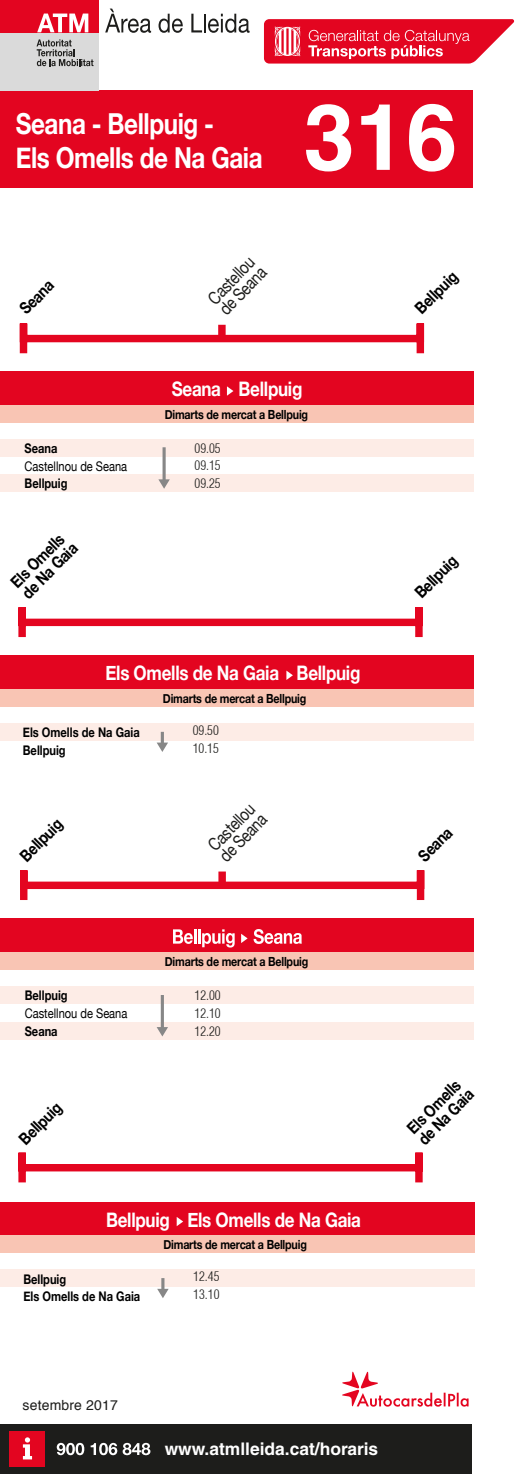
<style>
.page{position:relative;width:521px;height:1474px;background:#fff}
.page>*{position:absolute;margin:0;border:0;box-sizing:border-box;transform-origin:0 0}
.t1{font:700 92.23px "Helvetica";color:#fff}
.t2{font:700 28.88px/34.6px "Helvetica Neue";letter-spacing:-.015em;color:#fff;scale:.84 1}
.t3{font:700 19.95px "Helvetica Neue";letter-spacing:-.015em;color:#fff;scale:.85 1}
.t4{font:17.5px/15.8px "Helvetica Neue";color:#1d1d1b;scale:.83 1}
.t5{font:700 17.32px "Helvetica LT Std";color:#fff}
.t6{font:700 16.45px/15.8px "Helvetica Neue";color:#000;scale:.85 1}
.t7{font:14px "Helvetica";letter-spacing:.01em;color:#1d1d1b}
.t8{font:700 13.3px/17.7px "Helvetica Neue";color:#000;scale:.84 1}
.t9{font:13.3px "Helvetica Neue";color:#000;scale:.84 1}
.t10{font:300 condensed 13.12px/17.8px "Helvetica";color:#1d1d1b;text-align:justify}
.t11{font:700 12.6px "Helvetica Neue";letter-spacing:-.015em;color:#000;scale:.85 1}
</style>
<div class="page">
<div style="left:0;top:474px;width:474px;height:18px;background:#fdece6"></div>
<div style="left:0;top:439px;width:474px;height:17px;background:#fdece6"></div>
<div style="left:0;top:90px;width:472px;height:98px;background:#e30520"></div>
<div style="left:0;top:371px;width:474px;height:34px;background:#e30520"></div>
<div style="left:0;top:405px;width:474px;height:17px;background:#f9c5b4"></div>
<svg style="left:227px;top:386px;width:6px;height:10px"></svg>
<div style="left:0;top:723px;width:474px;height:17px;background:#fdece6"></div>
<div style="left:0;top:655px;width:474px;height:34px;background:#e30520"></div>
<div style="left:0;top:689px;width:474px;height:17px;background:#f9c5b4"></div>
<svg style="left:286px;top:670px;width:7px;height:10px"></svg>
<div style="left:0;top:1021px;width:474px;height:18px;background:#fdece6"></div>
<div style="left:0;top:986px;width:474px;height:17px;background:#fdece6"></div>
<div style="left:0;top:918px;width:474px;height:34px;background:#e30520"></div>
<div style="left:0;top:952px;width:474px;height:17px;background:#f9c5b4"></div>
<svg style="left:241px;top:933px;width:7px;height:10px"></svg>
<svg style="left:173px;top:929px;width:62px;height:18px"></svg>
<svg style="left:254px;top:929px;width:48px;height:15px"></svg>
<svg style="left:157px;top:731px;width:11px;height:21px"></svg>
<div style="left:0;top:1269px;width:474px;height:17px;background:#fdece6"></div>
<div style="left:0;top:1201px;width:474px;height:34px;background:#e30520"></div>
<div style="left:0;top:1235px;width:474px;height:17px;background:#f9c5b4"></div>
<svg style="left:177px;top:1217px;width:6px;height:9px"></svg>
<svg style="left:157px;top:1278px;width:12px;height:20px"></svg>
<svg style="left:342px;top:1371px;width:126px;height:36px"></svg>
<svg style="left:157px;top:995px;width:11px;height:41px"></svg>
<svg style="left:158px;top:447px;width:12px;height:42px"></svg>
<svg style="left:18px;top:607px;width:405px;height:31px"></svg>
<svg style="left:20px;top:870px;width:405px;height:30px"></svg>
<div style="left:218px;top:871px;width:8px;height:14px;background:#e30520"></div>
<svg style="left:19px;top:323px;width:406px;height:31px"></svg>
<div style="left:218px;top:325px;width:8px;height:13px;background:#e30520"></div>
<svg style="left:18px;top:1152px;width:405px;height:31px"></svg>
<div style="left:0;top:2px;width:98px;height:88px;background:#dadada"></div>
<div style="left:0;top:0;width:99px;height:32px;background:#e30520"></div>
<svg style="left:37px;top:14px;width:51px;height:18px"></svg>
<svg style="left:37px;top:39px;width:56px;height:27px"></svg>
<svg style="left:105px;top:9px;width:46px;height:24px"></svg>
<svg style="left:159px;top:14px;width:24px;height:19px"></svg>
<svg style="left:191px;top:14px;width:59px;height:19px"></svg>
<svg style="left:264px;top:19px;width:250px;height:45px;background:#e83a50"></svg>
<div style="left:0;top:1424px;width:472px;height:49px;background:#1d1d1b"></div>
<svg style="left:57px;top:1442px;width:27px;height:13px"></svg>
<svg style="left:91px;top:1442px;width:26px;height:13px"></svg>
<svg style="left:123px;top:1442px;width:27px;height:13px"></svg>
<div style="left:10px;top:1430px;width:35px;height:36px;background:#e30520"></div>
<svg style="left:23px;top:1437px;width:9px;height:22px"></svg>
<h2 class="t2" style="left:16px;top:107px;width:295px">Seana - Bellpuig -<br>Els Omells de Na Gaia</h2>
<h1 class="t1" style="left:304px;top:63px;width:155px">316</h1>
<h3 class="t4" style="left:206px;top:296px;width:73px;rotate:-46deg">Castellou de Seana</h3>
<h3 class="t6" style="left:17px;top:306px;width:49px;rotate:-45deg">Seana</h3>
<h3 class="t6" style="left:412px;top:306px;width:63px;rotate:-45deg">Bellpuig</h3>
<p class="t8" style="left:25px;top:440px;width:41px">Seana</p>
<p class="t9" style="left:25px;top:456px;width:124px">Castellnou de Seana</p>
<p class="t8" style="left:25px;top:475px;width:53px">Bellpuig</p>
<h3 class="t6" style="left:8px;top:579px;width:85px;rotate:-45deg">Els Omells de Na Gaia</h3>
<h3 class="t3" style="left:172px;top:373px;width:155px">Seana Bellpuig</h3>
<p class="t11" style="left:165px;top:404px;width:170px">Dimarts de mercat a Bellpuig</p>
<p class="t10" style="left:194px;top:439px;width:28px">09.05<br>09.15<br>09.25</p>
<h3 class="t3" style="left:105px;top:657px;width:301px">Els Omells de Na Gaia Bellpuig</h3>
<p class="t11" style="left:163px;top:688px;width:170px">Dimarts de mercat a Bellpuig</p>
<p class="t8" style="left:23px;top:724px;width:141px">Els Omells de Na Gaia<br>Bellpuig</p>
<p class="t10" style="left:193px;top:721px;width:28px">09.50<br>10.15</p>
<h3 class="t6" style="left:412px;top:590px;width:63px;rotate:-45deg">Bellpuig</h3>
<h3 class="t4" style="left:206px;top:843px;width:73px;rotate:-46deg">Castellou de Seana</h3>
<h3 class="t6" style="left:17px;top:853px;width:63px;rotate:-45deg">Bellpuig</h3>
<h3 class="t6" style="left:416px;top:853px;width:49px;rotate:-45deg">Seana</h3>
<p class="t8" style="left:25px;top:987px;width:53px">Bellpuig</p>
<p class="t9" style="left:25px;top:1003px;width:124px">Castellnou de Seana</p>
<p class="t8" style="left:25px;top:1022px;width:41px">Seana</p>
<h3 class="t6" style="left:17px;top:1136px;width:63px;rotate:-45deg">Bellpuig</h3>
<p class="t11" style="left:165px;top:951px;width:170px">Dimarts de mercat a Bellpuig</p>
<p class="t10" style="left:194px;top:986px;width:28px">12.00<br>12.10<br>12.20</p>
<h3 class="t3" style="left:106px;top:1203px;width:301px">Bellpuig Els Omells de Na Gaia</h3>
<p class="t11" style="left:163px;top:1234px;width:170px">Dimarts de mercat a Bellpuig</p>
<p class="t8" style="left:23px;top:1270px;width:141px">Bellpuig<br>Els Omells de Na Gaia</p>
<p class="t10" style="left:193px;top:1267px;width:28px">12.45<br>13.10</p>
<h3 class="t6" style="left:404px;top:1125px;width:85px;rotate:-45deg">Els Omells de Na Gaia</h3>
<p class="t7" style="left:23px;top:1394px;width:97px">setembre 2017</p>
<h3 class="t5" style="left:165px;top:1438px;width:215px">www.atmlleida.cat/horaris</h3>
</div>
